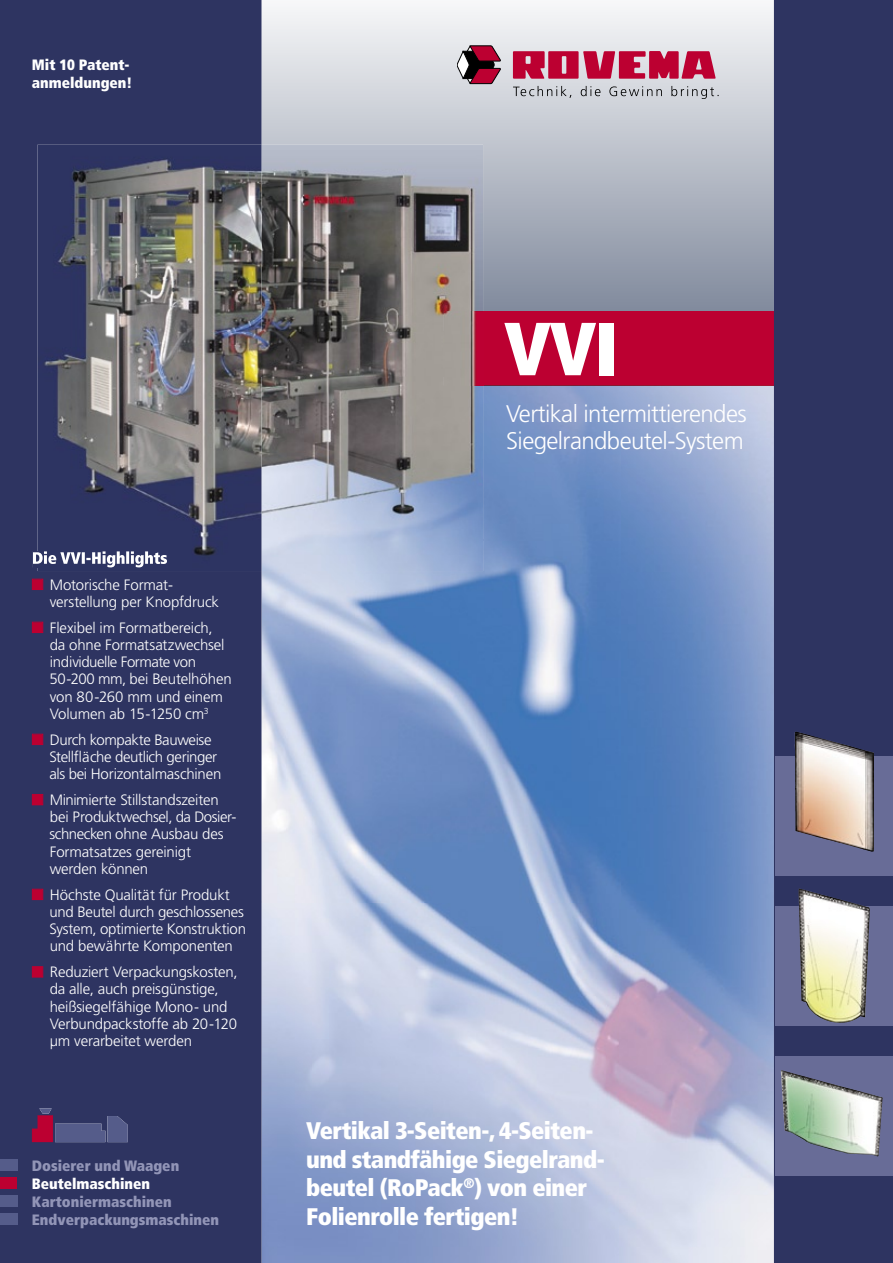
<style>
.page{position:relative;width:893px;height:1263px;background:#fff}
.page>*{position:absolute;margin:0;border:0;box-sizing:border-box;transform-origin:0 0}
.t1{font:900 condensed 75px "Frutiger";color:#fff}
.t2{font:900 condensed 24px/28.8px "Frutiger";letter-spacing:-.025em;color:#fff}
.t3{font:300 24px/27px "Frutiger";letter-spacing:-.025em;color:#fff}
.t4{font:300 15px/17.2px "Frutiger";letter-spacing:-.015em;color:#fff}
.t5{font:900 condensed 15px/18px "Frutiger";color:#9295b7}
.t6{font:900 condensed 15px/18px "Frutiger";color:#fff}
</style>
<div class="page">
<img style="left:261px;top:541px;width:359px;height:722px">
<img style="left:620px;top:387px;width:154px;height:876px">
<img style="left:483px;top:387px;width:138px;height:154px">
<svg style="left:261px;top:0;width:513px;height:311px;background:#c2c6cf"></svg>
<div style="left:0;top:0;width:261px;height:1263px;background:#2e3461"></div>
<div style="left:483px;top:311px;width:291px;height:75px;background:#bc0031"></div>
<svg style="left:33px;top:551px;width:4px;height:16px"></svg>
<div style="left:32px;top:579px;width:11px;height:11px;border:1px solid #bc0031"></div>
<div style="left:32px;top:622px;width:11px;height:11px;border:1px solid #bc0031"></div>
<div style="left:32px;top:734px;width:11px;height:11px;border:1px solid #bc0031"></div>
<div style="left:32px;top:889px;width:11px;height:11px;border:1px solid #bc0031"></div>
<div style="left:0;top:1159px;width:17px;height:12px;background:#555c8a"></div>
<svg style="left:0;top:1177px;width:18px;height:13px"></svg>
<div style="left:0;top:1195px;width:17px;height:12px;background:#555c8a"></div>
<div style="left:0;top:1213px;width:17px;height:11px;background:#555c8a"></div>
<svg style="left:32px;top:1108px;width:96px;height:35px;background:#56406d"></svg>
<img style="left:261px;top:332px;width:183px;height:44px">
<img style="left:261px;top:376px;width:222px;height:195px">
<img style="left:261px;top:145px;width:222px;height:187px">
<img style="left:37px;top:145px;width:224px;height:426px">
<img style="left:444px;top:311px;width:39px;height:75px">
<img style="left:37px;top:551px;width:130px;height:16px">
<div style="left:774px;top:0;width:119px;height:1263px;background:#2e3461"></div>
<svg style="left:775px;top:756px;width:118px;height:119px;background:#9e96a4"></svg>
<img style="left:805px;top:734px;width:63px;height:17px">
<svg style="left:775px;top:906px;width:118px;height:119px;background:#a8a9ad"></svg>
<svg style="left:775px;top:1056px;width:118px;height:119px;background:#8c96a5"></svg>
<img style="left:782px;top:1070px;width:28px;height:8px">
<img style="left:800px;top:888px;width:34px;height:10px">
<svg style="left:513px;top:51px;width:203px;height:28px;background:#c4385e"></svg>
<svg style="left:457px;top:46px;width:44px;height:38px;background:#894759"></svg>
<svg style="left:513px;top:86px;width:206px;height:13px;background:#babdc2"></svg>
<svg style="left:32px;top:579px;width:11px;height:10px"></svg>
<svg style="left:32px;top:622px;width:11px;height:10px"></svg>
<svg style="left:32px;top:734px;width:11px;height:10px"></svg>
<svg style="left:32px;top:794px;width:11px;height:11px"></svg>
<svg style="left:32px;top:889px;width:11px;height:10px"></svg>
<svg style="left:32px;top:966px;width:11px;height:11px"></svg>
<p class="t6" style="left:32px;top:55px;width:102px">Mit 10 Patent&shy;anmeldungen!</p>
<p class="t4" style="left:50px;top:576px;width:171px">Motorische Format&shy;verstellung per Knopfdruck</p>
<p class="t4" style="left:49px;top:619px;width:184px">Flexibel im Formatbereich,<br>da ohne Formatsatzwechsel individuelle Formate von<br>50-200 mm, bei Beutelhöhen von 80-260 mm und einem<br>Volumen ab 15-1250 cm<sup>3</sup></p>
<p class="t4" style="left:50px;top:731px;width:173px">Durch kompakte Bauweise<br>Stellfläche deutlich geringer als bei Horizontalmaschinen</p>
<p class="t4" style="left:49px;top:791px;width:189px">Minimierte Stillstandszeiten bei Produktwechsel, da Dosier&shy;schnecken ohne Ausbau des<br>Formatsatzes gereinigt werden können</p>
<p class="t4" style="left:50px;top:886px;width:198px">Höchste Qualität für Produkt und Beutel durch geschlossenes<br>System, optimierte Konstruktion und bewährte Komponenten</p>
<p class="t4" style="left:50px;top:963px;width:190px">Reduziert Verpackungskosten, da alle, auch preisgünstige, heißsiegelfähige Mono- und<br>Verbundpackstoffe ab 20-120 µm verarbeitet werden</p>
<p class="t5" style="left:32px;top:1156px;width:149px">Dosierer und Waagen</p>
<p class="t6" style="left:32px;top:1174px;width:120px">Beutelmaschinen</p>
<p class="t5" style="left:32px;top:1192px;width:189px">Kartoniermaschinen<br>Endverpackungsmaschinen</p>
<h1 class="t1" style="left:504px;top:303px;width:116px">VVI</h1>
<h2 class="t3" style="left:506px;top:400px;width:242px">Vertikal intermittierendes<br>Siegelrandbeutel-System</h2>
<h2 class="t2" style="left:306px;top:1116px;width:300px">Vertikal 3-Seiten-, 4-Seiten&shy;und standfähige Siegelrand&shy;beutel (RoPack<sup>®</sup>) von einer<br>Folienrolle fertigen!</h2>
</div>
